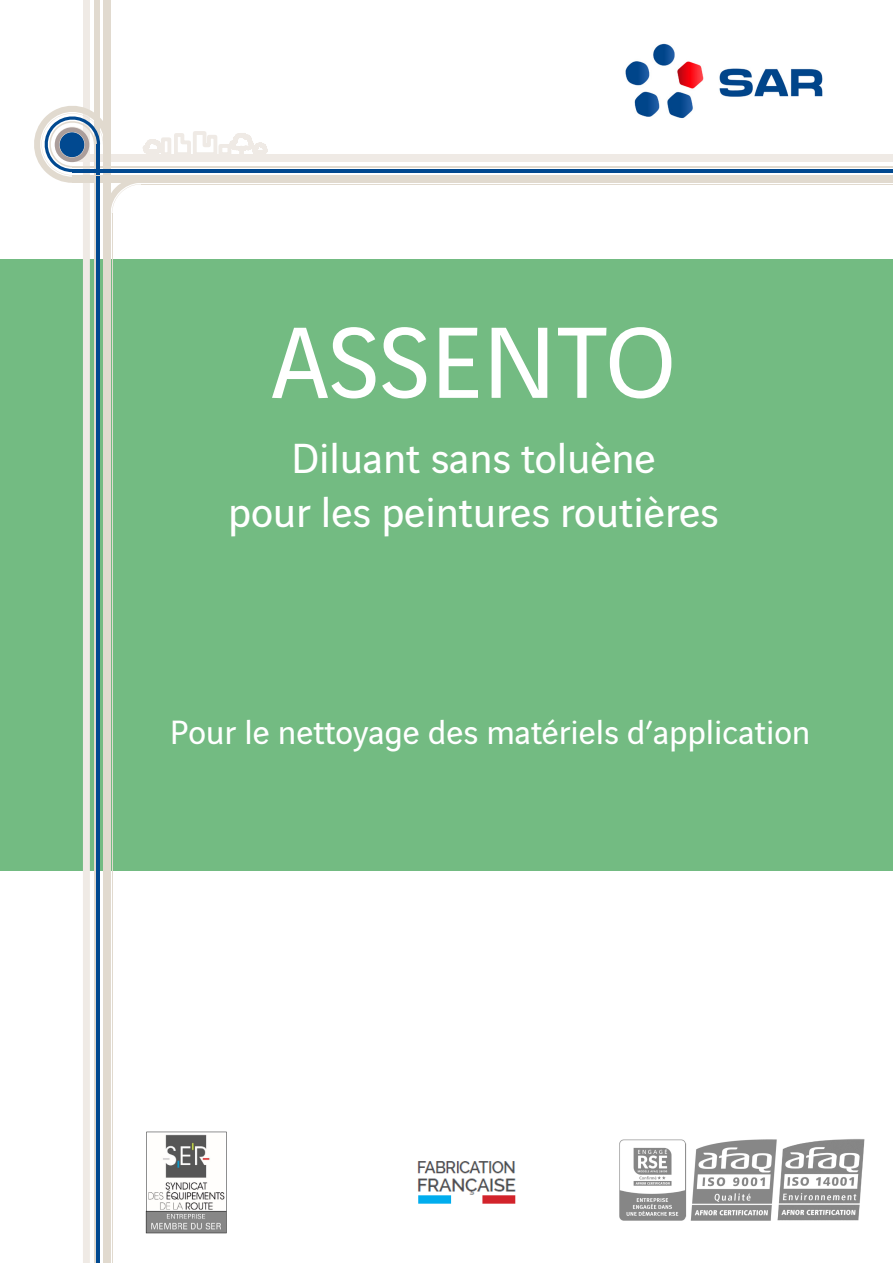
<style>
.page{position:relative;width:893px;height:1263px;background:#fff}
.page>*{position:absolute;margin:0;border:0;box-sizing:border-box;transform-origin:0 0}
.t1{font:108px "Vinci Sans";color:#fff}
.t2{font:45px "Vinci Sans";color:#fff}
.t3{font:36px "Vinci Sans";color:#fff}
</style>
<div class="page">
<div style="left:0;top:259px;width:893px;height:612px;background:#73bb82"></div>
<svg style="left:141px;top:131px;width:162px;height:46px"></svg>
<div style="left:72px;top:155px;width:821px;height:7px;background:#efeae5"></div>
<div style="left:83px;top:0;width:7px;height:111px;background:#efeae5"></div>
<div style="left:72px;top:177px;width:821px;height:6px;background:#e1dacf"></div>
<div style="left:105px;top:0;width:6px;height:1263px;background:#e1dacf"></div>
<hr style="left:72px;top:166px;width:821px;height:1px;background:#e1dacf">
<hr style="left:103px;top:0;width:1px;height:1263px;background:#e1dacf">
<hr style="left:94px;top:0;width:1px;height:1263px;background:#e1dacf">
<hr style="left:97px;top:0;width:3px;height:1263px;background:#e1dacf">
<svg style="left:34px;top:102px;width:107px;height:1161px"></svg>
<hr style="left:72px;top:169px;width:821px;height:3px;background:#014990">
<hr style="left:72px;top:175px;width:821px;height:1px;background:#e1dacf">
<hr style="left:112px;top:214px;width:1px;height:1049px;background:#e1dacf">
<hr style="left:141px;top:184px;width:752px;height:1px;background:#e1dacf">
<div style="left:60px;top:132px;width:24px;height:25px;background:#014990;border-radius:50%"></div>
<div style="left:55px;top:127px;width:34px;height:35px;border:5px solid #ab9e9b;border-radius:50%"></div>
<img style="left:417px;top:1161px;width:99px;height:43px">
<img style="left:146px;top:1131px;width:81px;height:103px">
<img style="left:619px;top:1139px;width:246px;height:82px">
<img style="left:625px;top:43px;width:198px;height:76px">
<p class="t1" style="left:271px;top:282px;width:406px">ASSENTO</p>
<p class="t2" style="left:291px;top:425px;width:366px">Diluant sans toluène</p>
<p class="t2" style="left:228px;top:479px;width:492px">pour les peintures routières</p>
<p class="t3" style="left:170px;top:705px;width:642px">Pour le nettoyage des matériels d’application</p>
</div>
